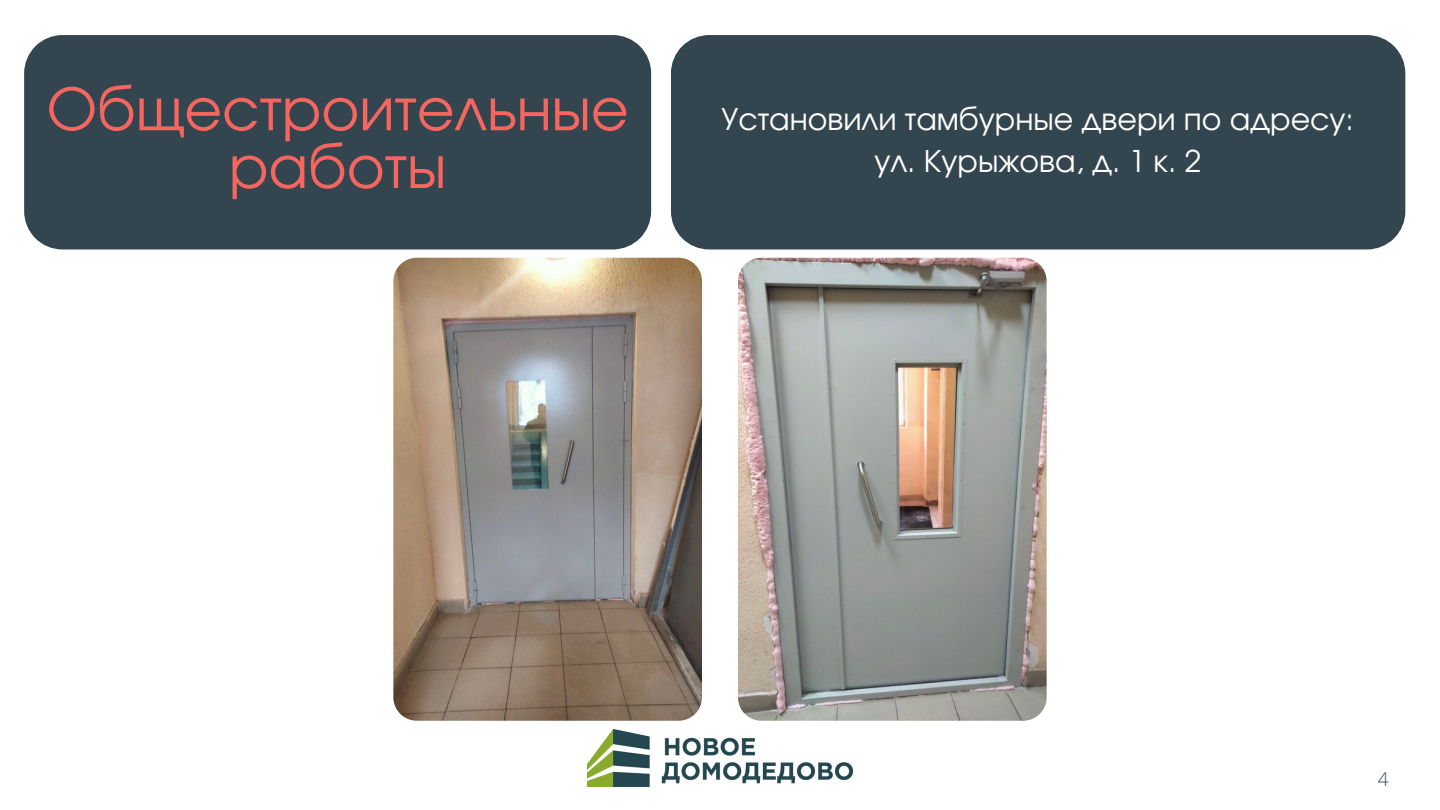
<style>
.page{position:relative;width:1440px;height:810px;background:#fff}
.page>*{position:absolute;margin:0;border:0;box-sizing:border-box;transform-origin:0 0}
.t1{font:58px/57.8px "Evolventa";color:#f6655f;text-align:center}
.t2{font:30px "Evolventa";color:#fff}
.t3{font:300 19px "Open Sans";color:#33464f}
</style>
<div class="page">
<div style="left:671px;top:35px;width:734px;height:214px;background:#33464f"></div>
<img style="left:738px;top:258px;width:309px;height:463px;border-radius:23px">
<img style="left:587px;top:729px;width:266px;height:58px">
<img style="left:393px;top:258px;width:309px;height:463px;border-radius:23px">
<div style="left:24px;top:35px;width:627px;height:214px;background:#33464f"></div>
<p class="t1" style="left:47px;top:84px;width:583px">Общестроительные работы</p>
<p class="t2" style="left:721px;top:106px;width:634px">Установили тамбурные двери по адресу:</p>
<p class="t2" style="left:874px;top:148px;width:328px">ул. Курыжова, д. 1 к. 2</p>
<p class="t3" style="left:1378px;top:765px;width:12px">4</p>
</div>
